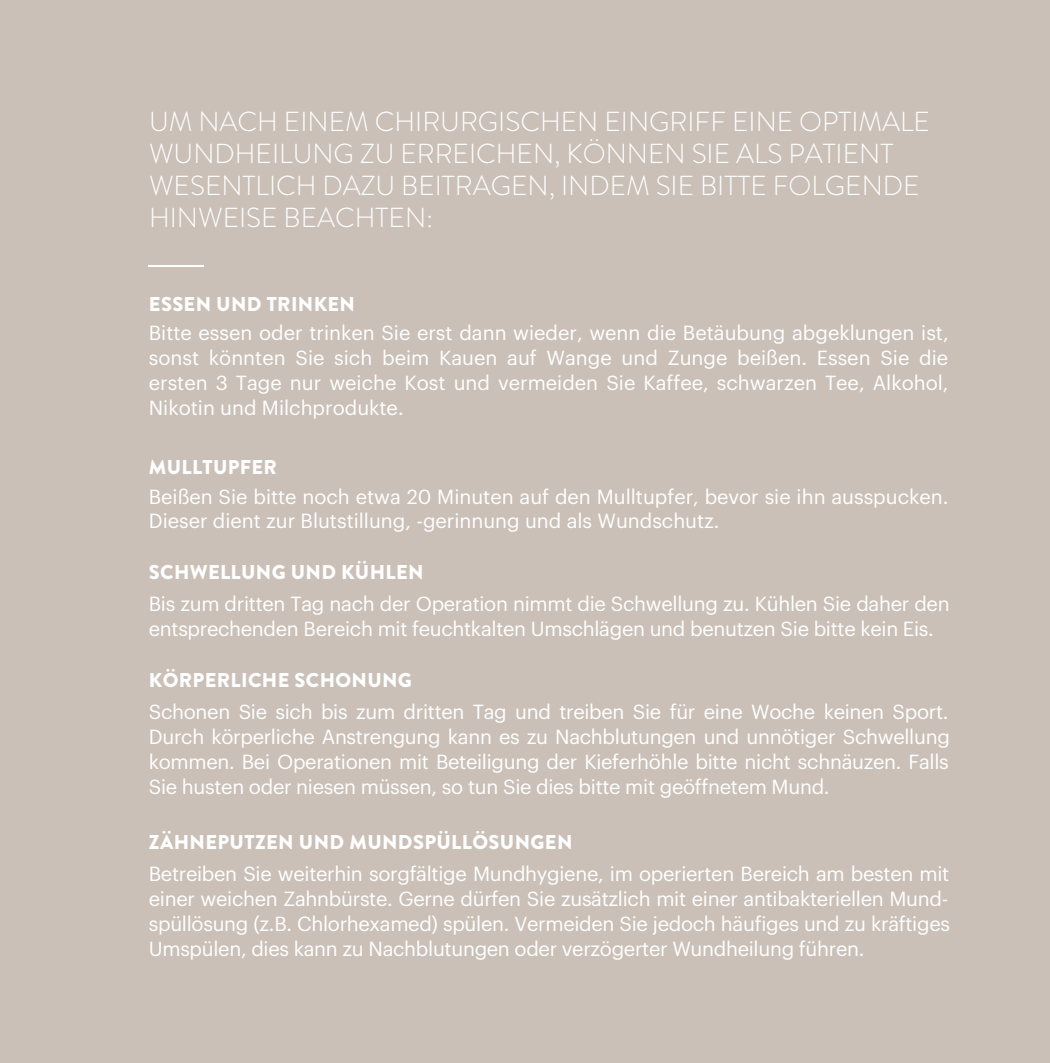
<style>
.page{position:relative;width:1050px;height:1063px;background:#cac0b8}
.page>*{position:absolute;margin:0;border:0;box-sizing:border-box;transform-origin:0 0}
.t1{font:300 27.5px/31.8px "Brandon Grotesque";color:#fff}
.t2{font:20px/25px "Graphik";letter-spacing:-.015em;color:#fff;text-align:justify}
.t3{font:900 20px "Brandon Grotesque";letter-spacing:.02em;color:#fff}
</style>
<div class="page">
<hr style="left:149px;top:265px;width:55px;height:1px;background:#fff">
<h1 class="t1" style="left:149px;top:106px;width:782px">UM NACH EINEM CHIRURGISCHEN EINGRIFF EINE OPTIMALE WUNDHEILUNG ZU ERREICHEN, KÖNNEN SIE ALS PATIENT WESENTLICH DAZU BEITRAGEN, INDEM SIE BITTE FOLGENDE HINWEISE BEACHTEN:</h1>
<p class="t3" style="left:149px;top:290px;width:208px">ESSEN UND TRINKEN</p>
<p class="t2" style="left:149px;top:321px;width:801px">Bitte essen oder trinken Sie erst dann wieder, wenn die Betäubung abgeklungen ist, sonst könnten Sie sich beim Kauen auf Wange und Zunge beißen. Essen Sie die ersten 3 Tage nur weiche Kost und vermeiden Sie Kaffee, schwarzen Tee, Alkohol, Nikotin und Milchprodukte.</p>
<p class="t3" style="left:149px;top:453px;width:129px">MULLTUPFER</p>
<p class="t2" style="left:149px;top:485px;width:801px;line-height:24.2px">Beißen Sie bitte noch etwa 20 Minuten auf den Mulltupfer, bevor sie ihn ausspucken.<br>Dieser dient zur Blutstillung, -gerinnung und als Wundschutz.</p>
<p class="t3" style="left:149px;top:558px;width:276px">SCHWELLUNG UND KÜHLEN</p>
<p class="t2" style="left:149px;top:592px;width:802px">Bis zum dritten Tag nach der Operation nimmt die Schwellung zu. Kühlen Sie daher den entsprechenden Bereich mit feuchtkalten Umschlägen und benutzen Sie bitte kein Eis.</p>
<p class="t3" style="left:149px;top:666px;width:264px">KÖRPERLICHE SCHONUNG</p>
<p class="t2" style="left:149px;top:700px;width:802px">Schonen Sie sich bis zum dritten Tag und treiben Sie für eine Woche keinen Sport.<br>Durch körperliche Anstrengung kann es zu Nachblutungen und unnötiger Schwellung kommen. Bei Operationen mit Beteiligung der Kieferhöhle bitte nicht schnäuzen. Falls Sie husten oder niesen müssen, so tun Sie dies bitte mit geöffnetem Mund.</p>
<p class="t3" style="left:149px;top:828px;width:425px">ZÄHNEPUTZEN UND MUNDSPÜLLÖSUNGEN</p>
<p class="t2" style="left:149px;top:862px;width:802px">Betreiben Sie weiterhin sorgfältige Mundhygiene, im operierten Bereich am besten mit einer weichen Zahnbürste. Gerne dürfen Sie zusätzlich mit einer antibakteriellen Mund&shy;spüllösung (z.B. Chlorhexamed) spülen. Vermeiden Sie jedoch häufiges und zu kräftiges Umspülen, dies kann zu Nachblutungen oder verzögerter Wundheilung führen.</p>
</div>
